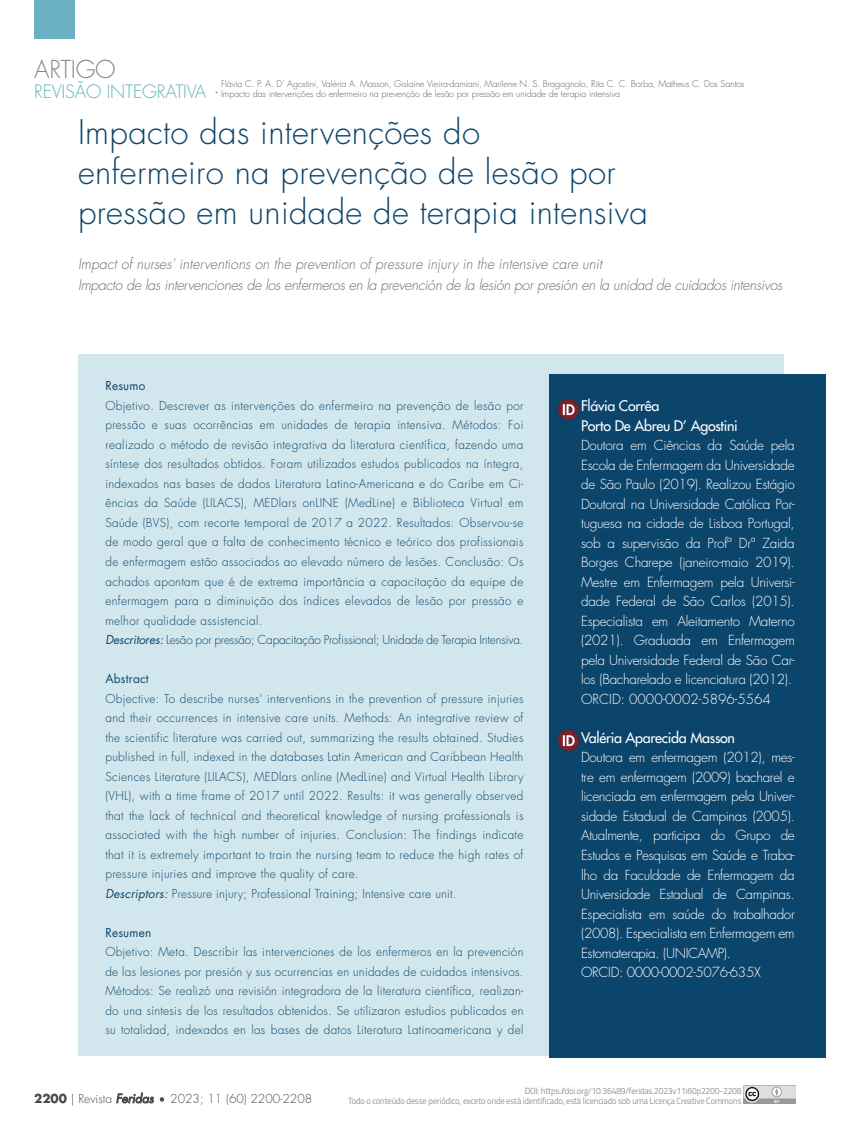
<style>
.page{position:relative;width:859px;height:1132px;background:#fff}
.page>*{position:absolute;margin:0;border:0;box-sizing:border-box;transform-origin:0 0}
.t1{font:300 33px/39.6px "Futura Std";letter-spacing:.01em;color:#0c456c}
.t2{font:300 24px "Futura Std";letter-spacing:-.01em;color:#878787}
.t3{font:italic 300 14.25px/21px "Futura Std";letter-spacing:-.02em;color:#706f6f}
.t4{font:500 14.25px/19.5px "Futura Std";letter-spacing:-.02em;color:#fff}
.t5{font:300 13.5px/19.5px "Futura Std";letter-spacing:-.02em;color:#fff}
.t6{font:300 12px/19.5px "Futura Std";letter-spacing:.03em;color:#0c456c}
.t7{font:300 12px "Futura Std";color:#4a4a49}
.t8{font:12px "Futura Std";letter-spacing:.02em;color:#0c456c}
.t9{font:300 9px/10.8px "Futura Std";letter-spacing:-.01em;color:#656364}
.t10{font:9px/9.4px "Titillium";letter-spacing:-.02em;color:#939398;text-align:right;scale:.95 1}
.s1{font-size:18px;color:#60b6b9}
.s2{font-size:18px;color:#008b8d}
.s3{font-weight:400;font-style:italic}
.s4{font-weight:700}
.s5{font-size:9px}
</style>
<div class="page">
<div style="left:34px;top:0;width:41px;height:39px;background:#6bb0c5"></div>
<div style="left:78px;top:354px;width:706px;height:701px;background:#d2e7ed"></div>
<div style="left:549px;top:373px;width:277px;height:684px;background:#0c456c"></div>
<img style="left:744px;top:1085px;width:51px;height:18px">
<img style="left:558px;top:398px;width:22px;height:22px">
<img style="left:558px;top:729px;width:22px;height:22px">
<h2 class="t2" style="left:34px;top:55px;width:83px">ARTIGO</h2>
<p class="t9" style="left:221px;top:78px;width:525px;text-indent:-187px"><span class="s1">REVISÃO INTEGRATIVA</span> <span class="s2">.</span> Flávia C. P. A. D’ Agostini, Valéria A. Masson, Gislaine Vieira-damiani, Marilene N. S. Bragagnolo, Rita C. C. Borba, Matheus C. Dos Santos<br>Impacto das intervenções do enfermeiro na prevenção de lesão por pressão em unidade de terapia intensiva</p>
<h1 class="t1" style="left:78px;top:113px;width:571px">Impacto das intervenções do<br>enfermeiro na prevenção de lesão por pressão em unidade de terapia intensiva</h1>
<p class="t3" style="left:78px;top:254px;width:706px">Impact of nurses' interventions on the prevention of pressure injury in the intensive care unit<br>Impacto de las intervenciones de los enfermeros en la prevención de la lesión por presión en la unidad de cuidados intensivos</p>
<p class="t8" style="left:105px;top:378px;width:42px">Resumo</p>
<p class="t6" style="left:105px;top:396px;width:420px">Objetivo. Descrever as intervenções do enfermeiro na prevenção de lesão por pressão e suas ocorrências em unidades de terapia intensiva. Métodos: Foi realizado o método de revisão integrativa da literatura científica, fazendo uma síntese dos resultados obtidos. Foram utilizados estudos publicados na íntegra, indexados nas bases de dados Literatura Latino-Americana e do Caribe em Ci&shy;ências da Saúde (LILACS), MEDlars onLINE (MedLine) e Biblioteca Virtual em Saúde (BVS), com recorte temporal de 2017 a 2022. Resultados: Observou-se de modo geral que a falta de conhecimento técnico e teórico dos profissionais de enfermagem estão associados ao elevado número de lesões. Conclusão: Os achados apontam que é de extrema importância a capacitação da equipe de enfermagem para a diminuição dos índices elevados de lesão por pressão e melhor qualidade assistencial.<br><span class="s3">Descritores:</span> Lesão por pressão; Capacitação Profissional; Unidade de Terapia Intensiva.</p>
<p class="t8" style="left:105px;top:670px;width:45px">Abstract</p>
<p class="t6" style="left:105px;top:688px;width:420px">Objective: To describe nurses' interventions in the prevention of pressure injuries and their occurrences in intensive care units. Methods: An integrative review of the scientific literature was carried out, summarizing the results obtained. Studies published in full, indexed in the databases Latin American and Caribbean Health Sciences Literature (LILACS), MEDlars online (MedLine) and Virtual Health Library (VHL), with a time frame of 2017 until 2022. Results: it was generally observed that the lack of technical and theoretical knowledge of nursing professionals is associated with the high number of injuries. Conclusion: The findings indicate that it is extremely important to train the nursing team to reduce the high rates of pressure injuries and improve the quality of care.<br><span class="s3">Descriptors:</span> Pressure injury; Professional Training; Intensive care unit.</p>
<p class="t8" style="left:105px;top:924px;width:47px">Resumen</p>
<p class="t6" style="left:105px;top:942px;width:420px;text-align:justify">Objetivo: Meta. Describir las intervenciones de los enfermeros en la prevención de las lesiones por presión y sus ocurrencias en unidades de cuidados intensivos.<br>Métodos: Se realizó una revisión integradora de la literatura científica, realizan&shy;do una síntesis de los resultados obtenidos. Se utilizaron estudios publicados en su totalidad, indexados en las bases de datos Literatura Latinoamericana y del</p>
<p class="t4" style="left:581px;top:396px;width:158px">Flávia Corrêa<br>Porto De Abreu D’ Agostini</p>
<p class="t5" style="left:581px;top:436px;width:215px">Doutora em Ciências da Saúde pela Escola de Enfermagem da Universidade de São Paulo (2019). Realizou Estágio Doutoral na Universidade Católica Por&shy;tuguesa na cidade de Lisboa Portugal, sob a supervisão da Profª Drª Zaida Borges Charepe (janeiro-maio 2019).<br>Mestre em Enfermagem pela Universi&shy;dade Federal de São Carlos (2015).<br>Especialista em Aleitamento Materno (2021). Graduada em Enfermagem pela Universidade Federal de São Car&shy;los (Bacharelado e licenciatura (2012).<br>ORCID: 0000-0002-5896-5564</p>
<p class="t4" style="left:581px;top:727px;width:155px">Valéria Aparecida Masson</p>
<p class="t5" style="left:581px;top:748px;width:215px">Doutora em enfermagem (2012), mes&shy;tre em enfermagem (2009) bacharel e licenciada em enfermagem pela Univer&shy;sidade Estadual de Campinas (2005).<br>Atualmente, participa do Grupo de Estudos e Pesquisas em Saúde e Traba&shy;lho da Faculdade de Enfermagem da Universidade Estadual de Campinas.<br>Especialista em saúde do trabalhador (2008). Especialista em Enfermagem em Estomaterapia. (UNICAMP).<br>ORCID: 0000-0002-5076-635X</p>
<p class="t7" style="left:34px;top:1090px;width:280px"><span class="s4">2200</span> | Revista <span class="s3">Feridas</span> <span class="s5">•</span> 2023; 11 (60) 2200-2208</p>
<p class="t10" style="left:348px;top:1085px;width:416px">DOI: https://doi.org/10.36489/feridas.2023v11i60p2200-2208<br>Todo o conteúdo desse periódico, exceto onde está identificado, está licenciado sob uma Licença Creative Commons</p>
</div>
